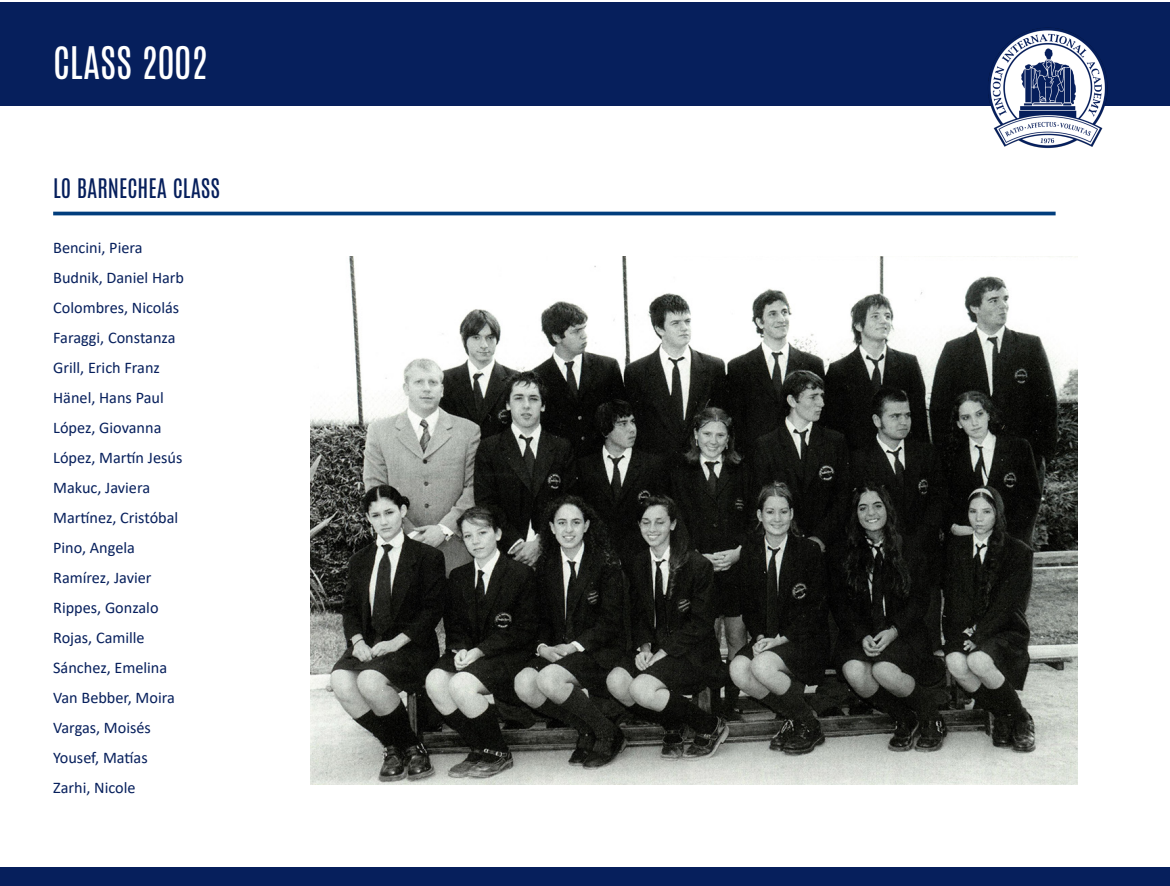
<style>
.page{position:relative;width:1170px;height:886px;background:#fff}
.page>*{position:absolute;margin:0;border:0;box-sizing:border-box;transform-origin:0 0}
.t1{font:37.5px "Antonio";color:#fff}
.t2{font:22.5px "Antonio";color:#061f5c}
.t3{font:16.25px "Calibri";color:#061f5c}
</style>
<div class="page">
<div style="left:0;top:2px;width:1169px;height:104px;background:#061f5c"></div>
<div style="left:0;top:867px;width:1169px;height:19px;background:#061f5c"></div>
<img style="left:988px;top:27px;width:120px;height:122px">
<hr style="left:53px;top:212px;width:1002px;height:3px;background:#013d7d">
<img style="left:310px;top:257px;width:767px;height:528px">
<p class="t1" style="left:53px;top:36px;width:156px">CLASS 2002</p>
<h2 class="t2" style="left:53px;top:171px;width:168px">LO BARNECHEA CLASS</h2>
<p class="t3" style="left:53px;top:236px;width:91px">Bencini, Piera</p>
<p class="t3" style="left:53px;top:266px;width:132px">Budnik, Daniel Harb</p>
<p class="t3" style="left:53px;top:296px;width:128px">Colombres, Nicolás</p>
<p class="t3" style="left:53px;top:326px;width:124px">Faraggi, Constanza</p>
<p class="t3" style="left:53px;top:356px;width:108px">Grill, Erich Franz</p>
<p class="t3" style="left:53px;top:386px;width:112px">Hänel, Hans Paul</p>
<p class="t3" style="left:53px;top:416px;width:110px">López, Giovanna</p>
<p class="t3" style="left:53px;top:446px;width:131px">López, Martín Jesús</p>
<p class="t3" style="left:53px;top:476px;width:98px">Makuc, Javiera</p>
<p class="t3" style="left:53px;top:506px;width:127px">Martínez, Cristóbal</p>
<p class="t3" style="left:53px;top:536px;width:83px">Pino, Angela</p>
<p class="t3" style="left:53px;top:566px;width:100px">Ramírez, Javier</p>
<p class="t3" style="left:53px;top:596px;width:107px">Rippes, Gonzalo</p>
<p class="t3" style="left:53px;top:626px;width:93px">Rojas, Camille</p>
<p class="t3" style="left:53px;top:656px;width:116px">Sánchez, Emelina</p>
<p class="t3" style="left:53px;top:686px;width:123px">Van Bebber, Moira</p>
<p class="t3" style="left:53px;top:716px;width:99px">Vargas, Moisés</p>
<p class="t3" style="left:53px;top:746px;width:96px">Yousef, Matías</p>
<p class="t3" style="left:53px;top:776px;width:84px">Zarhi, Nicole</p>
</div>
